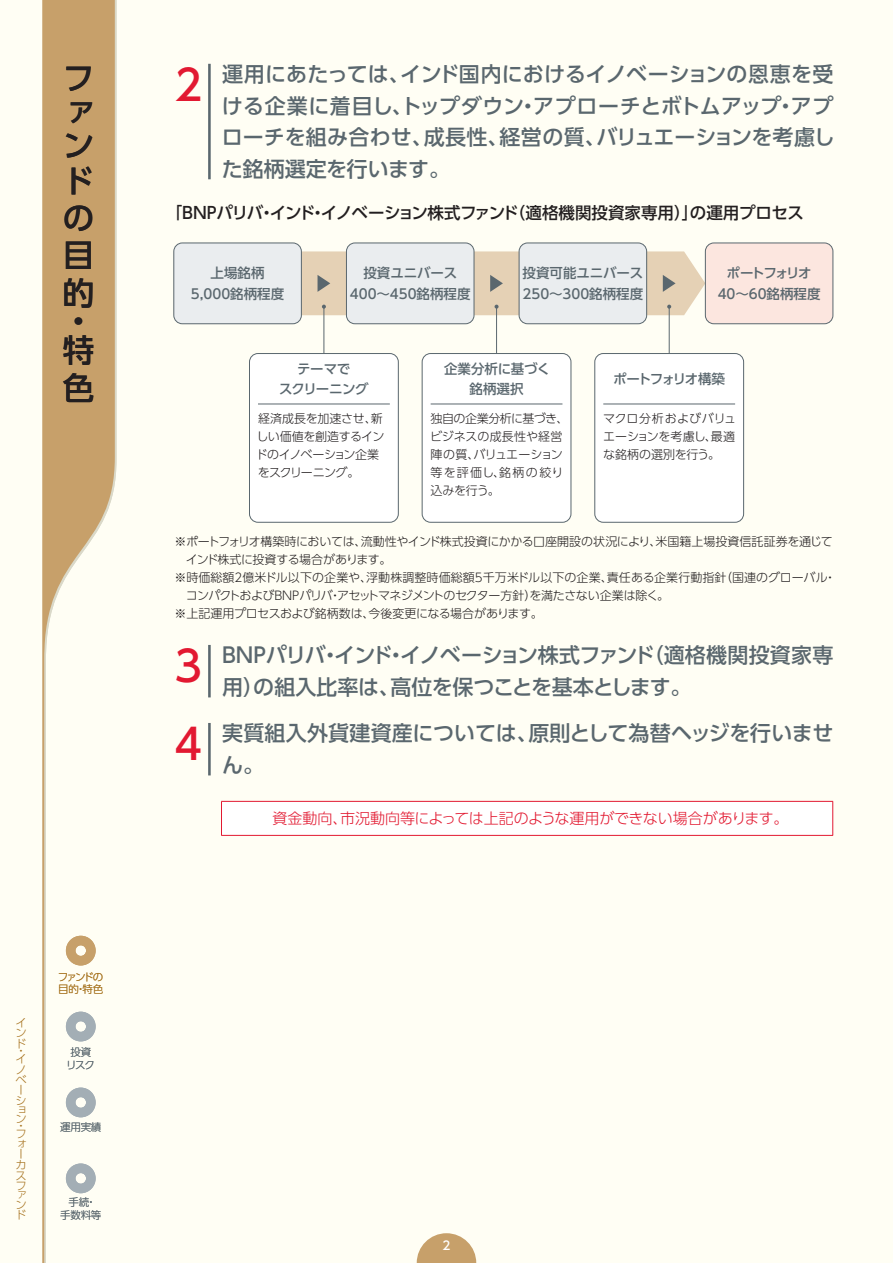
<style>
.page{position:relative;width:893px;height:1263px;background:#fffef4}
.page>*{position:absolute;margin:0;border:0;box-sizing:border-box;transform-origin:0 0}
.textbase{font:500 42px "UD Shin Go Pro";color:#e21931}
.t1{font:500 31.5px/37.2px "UD Shin Go Pro";color:#231f20;text-align:justify}
.C-14ptM{font:500 21px/31.5px "UD Shin Go Pro";letter-spacing:-.01em;color:#5a676e}
.A-小見出し{font:500 16.5px "UD Shin Go Pro";letter-spacing:-.015em;color:#231f20}
.textbase-2{font:300 15px "UD Shin Go Pro";letter-spacing:-.01em;color:#e21931}
.t2{font:500 13.5px/20.2px "UD Shin Go Pro";color:#5a676e;text-align:center}
.t3{font:500 13.5px/20.2px "UD Shin Go Pro";letter-spacing:-.035em;color:#5a676e;text-align:center}
.t4{font:500 13.5px "UD Shin Go Pro";letter-spacing:-.11em;color:#5a676e}
.A-8pt{font:300 12px/18px "UD Shin Go Pro";letter-spacing:-.015em;color:#231f20}
.t5{font:500 12px "UD Shin Go Pro";color:#fff}
.t6{font:300 11.25px/10.2px "UD Shin Go Pro";color:#a6721e}
.t7{font:300 10.5px/12.6px "UD Shin Go Pro";letter-spacing:-.02em;color:#5a676e;text-align:center}
.t8{font:300 10.5px/12.6px "UD Shin Go Pro";letter-spacing:-.13em;color:#a6721e}
</style>
<div class="page">
<svg style="left:417px;top:1233px;width:59px;height:30px"></svg>
<svg style="left:43px;top:0;width:72px;height:1263px"></svg>
<svg style="left:66px;top:936px;width:30px;height:29px"></svg>
<svg style="left:66px;top:1012px;width:30px;height:29px"></svg>
<svg style="left:66px;top:1087px;width:30px;height:30px"></svg>
<svg style="left:66px;top:1163px;width:30px;height:30px"></svg>
<hr style="left:208px;top:64px;width:3px;height:115px;background:#5a676e">
<div style="left:174px;top:243px;width:127px;height:81px;background:#eaedef;border-radius:9px"></div>
<div style="left:173px;top:243px;width:129px;height:81px;border:1px solid #5a676e;border-radius:9px"></div>
<div style="left:346px;top:243px;width:128px;height:81px;background:#eaedef;border-radius:9px"></div>
<div style="left:346px;top:243px;width:128px;height:81px;border:1px solid #5a676e;border-radius:9px"></div>
<div style="left:519px;top:243px;width:128px;height:81px;background:#eaedef;border-radius:9px"></div>
<div style="left:519px;top:243px;width:128px;height:81px;border:1px solid #5a676e;border-radius:9px"></div>
<div style="left:705px;top:243px;width:128px;height:81px;background:#fce6df;border-radius:9px"></div>
<div style="left:705px;top:243px;width:128px;height:81px;border:1px solid #5a676e;border-radius:9px"></div>
<hr style="left:324px;top:307px;width:1px;height:55px;background:#5a676e">
<hr style="left:496px;top:307px;width:1px;height:55px;background:#5a676e">
<hr style="left:669px;top:307px;width:1px;height:55px;background:#5a676e">
<svg style="left:174px;top:251px;width:531px;height:64px"></svg>
<div style="left:249px;top:353px;width:149px;height:169px;background:#fff;border-radius:9px"></div>
<div style="left:249px;top:353px;width:150px;height:170px;border:1px solid #5a676e;border-radius:9px"></div>
<div style="left:422px;top:353px;width:149px;height:169px;background:#fff;border-radius:9px"></div>
<div style="left:422px;top:353px;width:149px;height:170px;border:1px solid #5a676e;border-radius:9px"></div>
<div style="left:595px;top:353px;width:149px;height:169px;background:#fff;border-radius:9px"></div>
<div style="left:594px;top:353px;width:150px;height:170px;border:1px solid #5a676e;border-radius:9px"></div>
<hr style="left:258px;top:404px;width:132px;height:1px;background:#5a676e">
<hr style="left:431px;top:404px;width:131px;height:1px;background:#5a676e">
<hr style="left:603px;top:404px;width:132px;height:1px;background:#5a676e">
<hr style="left:208px;top:645px;width:3px;height:52px;background:#5a676e">
<hr style="left:208px;top:723px;width:3px;height:52px;background:#5a676e">
<div style="left:221px;top:801px;width:612px;height:34px;background:#fff"></div>
<hr style="left:221px;top:801px;width:612px;height:1px;background:#e21931">
<hr style="left:221px;top:802px;width:1px;height:33px;background:#e21931">
<hr style="left:832px;top:802px;width:1px;height:33px;background:#e21931">
<hr style="left:221px;top:835px;width:612px;height:1px;background:#e21931">
<h2 class="t1" style="left:63px;top:61px;width:31px;line-height:33.2px">ファン</h2>
<h2 class="t1" style="left:63px;top:162px;width:31px">ドの目的</h2>
<h2 class="t1" style="left:63px;top:306px;width:32px;line-height:28.8px">・特</h2>
<h2 class="t1" style="left:63px;top:368px;width:32px">色</h2>
<p class="t6" style="left:16px;top:1016px;width:12px;text-align:justify">インド</p>
<p class="t6" style="left:16px;top:1045px;width:8px">・</p>
<p class="t6" style="left:16px;top:1053px;width:12px">イノベーシ</p>
<p class="t6" style="left:16px;top:1105px;width:12px;line-height:9px">ョン</p>
<p class="t6" style="left:16px;top:1121px;width:8px">・</p>
<p class="t6" style="left:16px;top:1128px;width:12px">フォーカスファン</p>
<p class="t6" style="left:16px;top:1209px;width:12px">ド</p>
<p class="t8" style="left:58px;top:970px;width:47px">ファンドの目的・特色</p>
<p class="t7" style="left:66px;top:1045px;width:30px">投資リスク</p>
<p class="t7" style="left:60px;top:1120px;width:43px">運用実績</p>
<p class="t7" style="left:60px;top:1195px;width:43px">手続・<br>手数料等</p>
<p class="textbase" style="left:174px;top:51px;width:29px">2</p>
<p class="C-14ptM" style="left:222px;top:58px;width:614px;text-align:justify">運用にあたっては、インド国内におけるイノベーションの恩恵を受ける企業に着目し、トップダウン・アプローチとボトムアップ・アプローチを組み合わせ、成長性、経営の質、バリュエーションを考慮した銘柄選定を行います。</p>
<p class="A-小見出し" style="left:166px;top:200px;width:640px">「BNPパリバ・インド・イノベーション株式ファンド（適格機関投資家専用）」の運用プロセス</p>
<p class="t2" style="left:191px;top:263px;width:95px">上場銘柄<br>5,000銘柄程度</p>
<p class="t2" style="left:350px;top:263px;width:122px">投資ユニバース<br>400～450銘柄程度</p>
<p class="t2" style="left:522px;top:263px;width:122px;text-align:left">投資可能ユニバース<br>250～300銘柄程度</p>
<p class="t2" style="left:718px;top:263px;width:104px">ポートフォリオ<br>40～60銘柄程度</p>
<p class="t3" style="left:279px;top:358px;width:91px">テーマで<br>スクリーニング</p>
<p class="A-8pt" style="left:256px;top:409px;width:130px">経済成長を加速させ、新しい価値を創造するインドのイノベーション企業をスクリーニング。</p>
<p class="t2" style="left:444px;top:359px;width:108px">企業分析に基づく銘柄選択</p>
<p class="A-8pt" style="left:430px;top:409px;width:140px">独自の企業分析に基づき、ビジネスの成長性や経営陣の質、バリュエーション等を評価し、銘柄の絞り込みを行う。</p>
<p class="t4" style="left:613px;top:368px;width:113px">ポートフォリオ構築</p>
<p class="A-8pt" style="left:603px;top:409px;width:135px;text-align:justify">マクロ分析およびバリュエーションを考慮し、最適な銘柄の選別を行う。</p>
<p class="A-8pt" style="left:186px;top:532px;width:648px;text-indent:-11px">※ポートフォリオ構築時においては、流動性やインド株式投資にかかる口座開設の状況により、米国籍上場投資信託証券を通じてインド株式に投資する場合があります。</p>
<p class="A-8pt" style="left:186px;top:568px;width:652px;text-indent:-11px">※時価総額2億米ドル以下の企業や、浮動株調整時価総額5千万米ドル以下の企業、責任ある企業行動指針（国連のグローバル・コンパクトおよびBNPパリバ・アセットマネジメントのセクター方針）を満たさない企業は除く。</p>
<p class="A-8pt" style="left:174px;top:604px;width:364px">※上記運用プロセスおよび銘柄数は､今後変更になる場合があります｡</p>
<p class="textbase" style="left:174px;top:632px;width:29px">3</p>
<p class="C-14ptM" style="left:222px;top:639px;width:613px">BNPパリバ・インド・イノベーション株式ファンド（適格機関投資家専用）の組入比率は、高位を保つことを基本とします。</p>
<p class="textbase" style="left:174px;top:710px;width:29px">4</p>
<p class="C-14ptM" style="left:222px;top:717px;width:613px">実質組入外貨建資産については、原則として為替ヘッジを行いません。</p>
<p class="textbase-2" style="left:273px;top:806px;width:517px">資金動向、市況動向等によっては上記のような運用ができない場合があります。</p>
<p class="t5" style="left:442px;top:1236px;width:9px">2</p>
</div>
